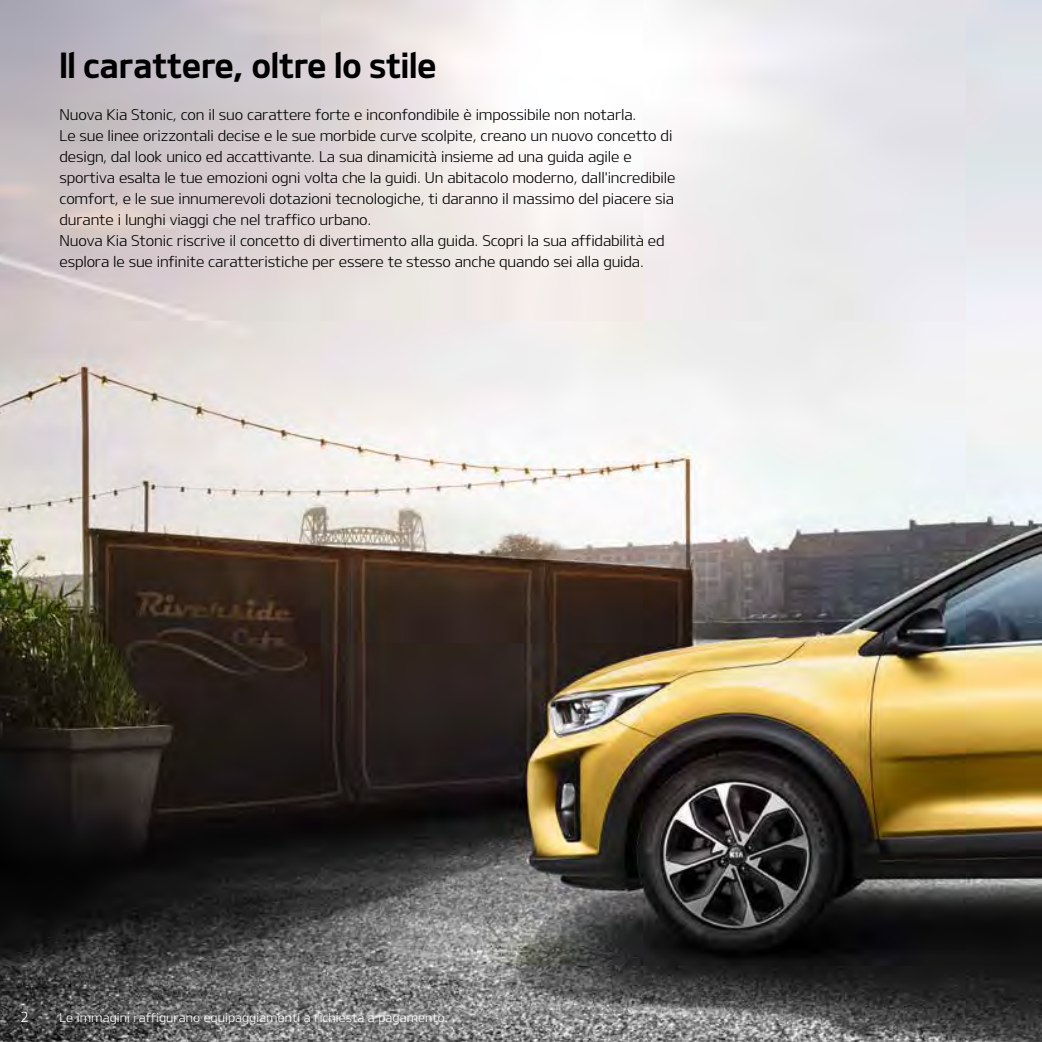
<style>
.page{position:relative;width:1042px;height:1042px;background:#fff}
.page>*{position:absolute;margin:0;border:0;box-sizing:border-box;transform-origin:0 0}
.t1{font:35px "Kia OTFB";letter-spacing:-.01em;color:#000}
.t2{font:14.88px/21px "Kia OTFL";letter-spacing:-.01em;color:#000}
.t3{font:14px "Kia OTFL";color:#fff}
.t4{font:12.25px "Design KOTFL";letter-spacing:.005em;color:#fff}
</style>
<div class="page">
<img style="left:0;top:0;width:1042px;height:1042px">
<h1 class="t1" style="left:60px;top:43px;width:379px">Il carattere, oltre lo stile</h1>
<p class="t2" style="left:60px;top:103px;width:617px">Nuova Kia Stonic, con il suo carattere forte e inconfondibile è impossibile non notarla.<br>Le sue linee orizzontali decise e le sue morbide curve scolpite, creano un nuovo concetto di design, dal look unico ed accattivante. La sua dinamicità insieme ad una guida agile e sportiva esalta le tue emozioni ogni volta che la guidi. Un abitacolo moderno, dall'incredibile comfort, e le sue innumerevoli dotazioni tecnologiche, ti daranno il massimo del piacere sia durante i lunghi viaggi che nel traffico urbano.<br>Nuova Kia Stonic riscrive il concetto di divertimento alla guida. Scopri la sua affidabilità ed esplora le sue infinite caratteristiche per essere te stesso anche quando sei alla guida.</p>
<p class="t3" style="left:21px;top:1007px;width:10px">2</p>
<p class="t4" style="left:60px;top:1010px;width:390px">Le immagini raffigurano equipaggiamenti a richiesta a pagamento.</p>
</div>
